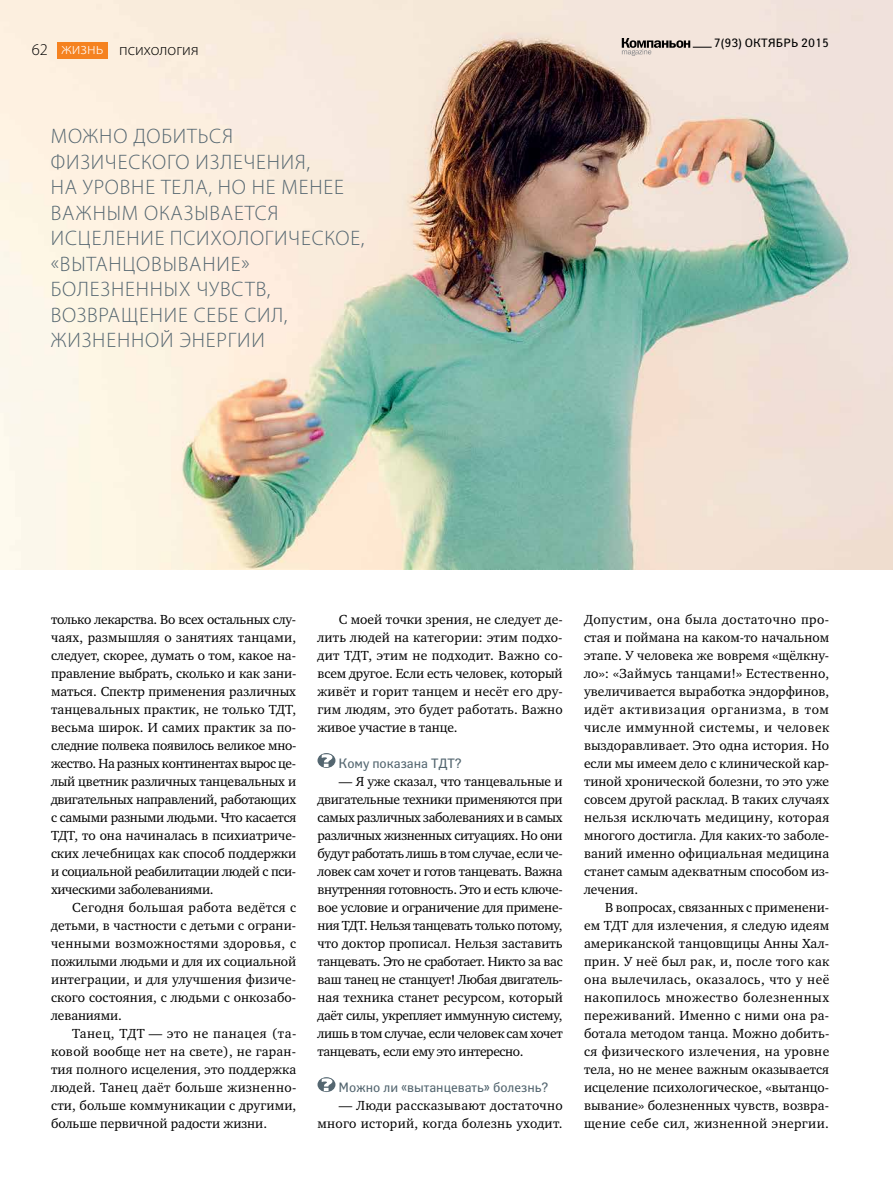
<style>
.page{position:relative;width:893px;height:1191px;background:#fff}
.page>*{position:absolute;margin:0;border:0;box-sizing:border-box;transform-origin:0 0}
.t1{font:300 21px/25.5px "Myriad Pro";letter-spacing:.04em;color:#546670}
.t2{font:300 16.5px "Myriad Pro";color:#000}
.t3{font:300 16.5px "Myriad Pro";color:#fff}
.t4{font:13.5px/18px "Charter ITC";letter-spacing:.01em;color:#000;text-align:justify}
.t5{font:13.5px "Yanus";color:#546670}
.t6{font:12px "Yanus";letter-spacing:.01em;color:#000}
</style>
<div class="page">
<img style="left:0;top:0;width:893px;height:570px">
<svg style="left:622px;top:38px;width:90px;height:18px;background:#bcb1ab"></svg>
<div style="left:57px;top:42px;width:51px;height:17px;background:#f58220"></div>
<svg style="left:317px;top:753px;width:18px;height:15px"></svg>
<svg style="left:317px;top:1077px;width:18px;height:15px"></svg>
<p class="t2" style="left:32px;top:40px;width:18px">62</p>
<p class="t3" style="left:62px;top:39px;width:43px">жизнь</p>
<p class="t2" style="left:119px;top:40px;width:81px">психология</p>
<h1 class="t1" style="left:51px;top:123px;width:315px">МОЖНО ДОБИТЬСЯ<br>ФИЗИЧЕСКОГО ИЗЛЕЧЕНИЯ,<br>НА УРОВНЕ ТЕЛА, НО НЕ МЕНЕЕ<br>ВАЖНЫМ ОКАЗЫВАЕТСЯ<br>ИСЦЕЛЕНИЕ ПСИХОЛОГИЧЕСКОЕ, «ВЫТАНЦОВЫВАНИЕ»<br>БОЛЕЗНЕННЫХ ЧУВСТВ,<br>ВОЗВРАЩЕНИЕ СЕБЕ СИЛ,<br>ЖИЗНЕННОЙ ЭНЕРГИИ</h1>
<p class="t6" style="left:714px;top:36px;width:117px">7(93) ОКТЯБРЬ 2015</p>
<p class="t4" style="left:51px;top:610px;width:247px">только лекарства. Во всех остальных слу&shy;чаях, размышляя о занятиях танцами, следует, скорее, думать о том, какое на&shy;правление выбрать, сколько и как зани&shy;маться. Спектр применения различных танцевальных практик, не только ТДТ, весьма широк. И самих практик за по&shy;следние полвека появилось великое мно&shy;жество. На разных континентах вырос це&shy;лый цветник различных танцевальных и двигательных направлений, работающих с самыми разными людьми. Что касается ТДТ, то она начиналась в психиатриче&shy;ских лечебницах как способ поддержки и социальной реабилитации людей с пси&shy;хическими заболеваниями.</p>
<p class="t4" style="left:51px;top:898px;width:247px;text-indent:21px">Сегодня большая работа ведётся с детьми, в частности с детьми с ограни&shy;ченными возможностями здоровья, с пожилыми людьми и для их социальной интеграции, и для улучшения физиче&shy;ского состояния, с людьми с онкозабо&shy;леваниями.</p>
<p class="t4" style="left:51px;top:1024px;width:247px;text-indent:21px">Танец, ТДТ — это не панацея (та&shy;ковой вообще нет на свете), не гаран&shy;тия полного исцеления, это поддержка людей. Танец даёт больше жизненно&shy;сти, больше коммуникации с другими, больше первичной радости жизни.</p>
<p class="t4" style="left:317px;top:610px;width:247px;text-indent:21px">С моей точки зрения, не следует де&shy;лить людей на категории: этим подхо&shy;дит ТДТ, этим не подходит. Важно со&shy;всем другое. Если есть человек, который живёт и горит танцем и несёт его дру&shy;гим людям, это будет работать. Важно живое участие в танце.</p>
<p class="t5" style="left:339px;top:755px;width:125px">Кому показана ТДТ?</p>
<p class="t4" style="left:317px;top:772px;width:247px;text-indent:21px">— Я уже сказал, что танцевальные и двигательные техники применяются при самых различных заболеваниях и в самых различных жизненных ситуациях. Но они будут работать лишь в том случае, если че&shy;ловек сам хочет и готов танцевать. Важна внутренняя готовность. Это и есть ключе&shy;вое условие и ограничение для примене&shy;ния ТДТ. Нельзя танцевать только потому, что доктор прописал. Нельзя заставить танцевать. Это не сработает. Никто за вас ваш танец не станцует! Любая двигатель&shy;ная техника станет ресурсом, который даёт силы, укрепляет иммунную систему, лишь в том случае, если человек сам хочет танцевать, если ему это интересно.</p>
<p class="t5" style="left:339px;top:1079px;width:211px">Можно ли «вытанцевать» болезнь?</p>
<p class="t4" style="left:317px;top:1096px;width:247px;text-align:right">— Люди рассказывают достаточно много историй, когда болезнь уходит.</p>
<p class="t4" style="left:584px;top:610px;width:247px">Допустим, она была достаточно про&shy;стая и поймана на каком-то начальном этапе. У человека же вовремя «щёлкну&shy;ло»: «Займусь танцами!» Естественно, увеличивается выработка эндорфинов, идёт активизация организма, в том числе иммунной системы, и человек выздоравливает. Это одна история. Но если мы имеем дело с клинической кар&shy;тиной хронической болезни, то это уже совсем другой расклад. В таких случаях нельзя исключать медицину, которая многого достигла. Для каких-то заболе&shy;ваний именно официальная медицина станет самым адекватным способом из&shy;лечения.</p>
<p class="t4" style="left:584px;top:898px;width:247px;text-indent:21px">В вопросах, связанных с применени&shy;ем ТДТ для излечения, я следую идеям американской танцовщицы Анны Хал&shy;прин. У неё был рак, и, после того как она вылечилась, оказалось, что у неё накопилось множество болезненных переживаний. Именно с ними она ра&shy;ботала методом танца. Можно добить&shy;ся физического излечения, на уровне тела, но не менее важным оказывается исцеление психологическое, «вытанцо&shy;вывание» болезненных чувств, возвра&shy;щение себе сил, жизненной энергии.</p>
</div>
